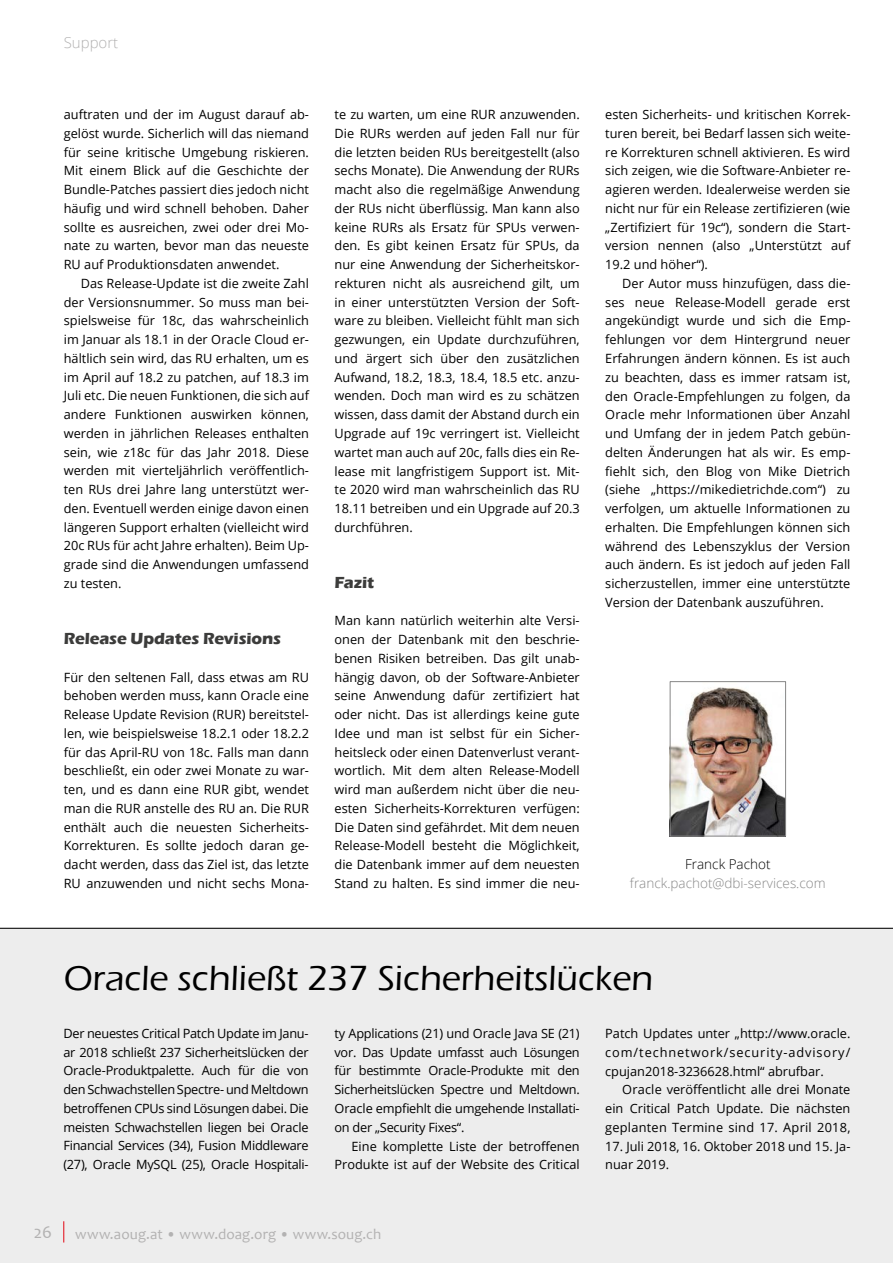
<style>
.page{position:relative;width:893px;height:1263px;background:#fff}
.page>*{position:absolute;margin:0;border:0;box-sizing:border-box;transform-origin:0 0}
.t1{font:500 36px "Eras ITC";color:#000}
.t2{font:18px "Candara";color:#b3b2b2}
.t3{font:700 16.5px "Eras ITC";letter-spacing:-.01em;color:#3c3c3b}
.t4{font:15px "Candara";letter-spacing:.01em;color:#b3b2b2}
.t5{font:300 15px "Open Sans";color:#b3b2b2}
.t6{font:300 13.5px "Open Sans";color:#878787}
.t7{font:300 13.5px "Open Sans";color:#000}
.t8{font:12.75px/18.8px "Open Sans";color:#000;text-align:justify}
</style>
<div class="page">
<img style="left:672px;top:687px;width:112px;height:147px">
<div style="left:670px;top:681px;width:116px;height:155px;border:1px solid #878787"></div>
<div style="left:0;top:928px;width:893px;height:335px;background:#ededed"></div>
<hr style="left:0;top:928px;width:893px;height:1px;background:#000">
<svg style="left:63px;top:1221px;width:1px;height:21px"></svg>
<p class="t5" style="left:64px;top:32px;width:56px">Support</p>
<p class="t8" style="left:64px;top:105px;width:247px">auftraten und der im August darauf ab&shy;gelöst wurde. Sicherlich will das niemand für seine kritische Umgebung riskieren.<br>Mit einem Blick auf die Geschichte der Bundle-Patches passiert dies jedoch nicht häufig und wird schnell behoben. Daher sollte es ausreichen, zwei oder drei Mo&shy;nate zu warten, bevor man das neueste RU auf Produktionsdaten anwendet.</p>
<p class="t8" style="left:64px;top:274px;width:247px;text-indent:17px">Das Release-Update ist die zweite Zahl der Versionsnummer. So muss man bei&shy;spielsweise für 18c, das wahrscheinlich im Januar als 18.1 in der Oracle Cloud er&shy;hältlich sein wird, das RU erhalten, um es im April auf 18.2 zu patchen, auf 18.3 im Juli etc. Die neuen Funktionen, die sich auf andere Funktionen auswirken können, werden in jährlichen Releases enthalten sein, wie z18c für das Jahr 2018. Diese werden mit vierteljährlich veröffentlich&shy;ten RUs drei Jahre lang unterstützt wer&shy;den. Eventuell werden einige davon einen längeren Support erhalten (vielleicht wird 20c RUs für acht Jahre erhalten). Beim Up&shy;grade sind die Anwendungen umfassend zu testen.</p>
<p class="t3" style="left:64px;top:629px;width:219px">Release Updates Revisions</p>
<p class="t8" style="left:64px;top:667px;width:247px">Für den seltenen Fall, dass etwas am RU behoben werden muss, kann Oracle eine Release Update Revision (RUR) bereitstel&shy;len, wie beispielsweise 18.2.1 oder 18.2.2 für das April-RU von 18c. Falls man dann beschließt, ein oder zwei Monate zu war&shy;ten, und es dann eine RUR gibt, wendet man die RUR anstelle des RU an. Die RUR enthält auch die neuesten Sicherheits-Korrekturen. Es sollte jedoch daran ge&shy;dacht werden, dass das Ziel ist, das letzte RU anzuwenden und nicht sechs Mona-</p>
<p class="t8" style="left:334px;top:105px;width:247px">te zu warten, um eine RUR anzuwenden.<br>Die RURs werden auf jeden Fall nur für die letzten beiden RUs bereitgestellt (also sechs Monate). Die Anwendung der RURs macht also die regelmäßige Anwendung der RUs nicht überflüssig. Man kann also keine RURs als Ersatz für SPUs verwen&shy;den. Es gibt keinen Ersatz für SPUs, da nur eine Anwendung der Sicherheitskor&shy;rekturen nicht als ausreichend gilt, um in einer unterstützten Version der Soft&shy;ware zu bleiben. Vielleicht fühlt man sich gezwungen, ein Update durchzuführen, und ärgert sich über den zusätzlichen Aufwand, 18.2, 18.3, 18.4, 18.5 etc. anzu&shy;wenden. Doch man wird es zu schätzen wissen, dass damit der Abstand durch ein Upgrade auf 19c verringert ist. Vielleicht wartet man auch auf 20c, falls dies ein Re&shy;lease mit langfristigem Support ist. Mit&shy;te 2020 wird man wahrscheinlich das RU 18.11 betreiben und ein Upgrade auf 20.3 durchführen.</p>
<p class="t3" style="left:334px;top:573px;width:41px">Fazit</p>
<p class="t8" style="left:334px;top:611px;width:247px">Man kann natürlich weiterhin alte Versi&shy;onen der Datenbank mit den beschrie&shy;benen Risiken betreiben. Das gilt unab&shy;hängig davon, ob der Software-Anbieter seine Anwendung dafür zertifiziert hat oder nicht. Das ist allerdings keine gute Idee und man ist selbst für ein Sicher&shy;heitsleck oder einen Datenverlust verant&shy;wortlich. Mit dem alten Release-Modell wird man außerdem nicht über die neu&shy;esten Sicherheits-Korrekturen verfügen:<br>Die Daten sind gefährdet. Mit dem neuen Release-Modell besteht die Möglichkeit, die Datenbank immer auf dem neuesten Stand zu halten. Es sind immer die neu-</p>
<p class="t8" style="left:605px;top:105px;width:247px">esten Sicherheits- und kritischen Korrek&shy;turen bereit, bei Bedarf lassen sich weite&shy;re Korrekturen schnell aktivieren. Es wird sich zeigen, wie die Software-Anbieter re&shy;agieren werden. Idealerweise werden sie nicht nur für ein Release zertifizieren (wie „Zertifiziert für 19c“), sondern die Start&shy;version nennen (also „Unterstützt auf 19.2 und höher“).</p>
<p class="t8" style="left:605px;top:274px;width:247px;text-indent:17px">Der Autor muss hinzufügen, dass die&shy;ses neue Release-Modell gerade erst angekündigt wurde und sich die Emp&shy;fehlungen vor dem Hintergrund neuer Erfahrungen ändern können. Es ist auch zu beachten, dass es immer ratsam ist, den Oracle-Empfehlungen zu folgen, da Oracle mehr Informationen über Anzahl und Umfang der in jedem Patch gebün&shy;delten Änderungen hat als wir. Es emp&shy;fiehlt sich, den Blog von Mike Dietrich (siehe „https://mikedietrichde.com“) zu verfolgen, um aktuelle Informationen zu erhalten. Die Empfehlungen können sich während des Lebenszyklus der Version auch ändern. Es ist jedoch auf jeden Fall sicherzustellen, immer eine unterstützte Version der Datenbank auszuführen.</p>
<p class="t7" style="left:685px;top:855px;width:87px">Franck Pachot</p>
<p class="t6" style="left:630px;top:874px;width:197px">franck.pachot@dbi-services.com</p>
<h1 class="t1" style="left:64px;top:958px;width:591px">Oracle schließt 237 Sicherheitslücken</h1>
<p class="t8" style="left:63px;top:1023px;width:247px">Der neuestes Critical Patch Update im Janu&shy;ar 2018 schließt 237 Sicherheitslücken der Oracle-Produktpalette. Auch für die von den Schwachstellen Spectre- und Meltdown betroffenen CPUs sind Lösungen dabei. Die meisten Schwachstellen liegen bei Oracle Financial Services (34), Fusion Middleware (27), Oracle MySQL (25), Oracle Hospitali-</p>
<p class="t8" style="left:334px;top:1024px;width:247px">ty Applications (21) und Oracle Java SE (21) vor. Das Update umfasst auch Lösungen für bestimmte Oracle-Produkte mit den Sicherheitslücken Spectre und Meltdown.<br>Oracle empfiehlt die umgehende Installati&shy;on der „Security Fixes“.</p>
<p class="t8" style="left:605px;top:1024px;width:247px">Patch Updates unter „http://www.oracle. com/technetwork/security-advisory/ cpujan2018-3236628.html“ abrufbar.</p>
<p class="t8" style="left:605px;top:1080px;width:247px;text-indent:17px">Oracle veröffentlicht alle drei Monate ein Critical Patch Update. Die nächsten geplanten Termine sind 17. April 2018,</p>
<p class="t8" style="left:605px;top:1136px;width:247px">17. Juli 2018, 16. Oktober 2018 und 15. Ja&shy;nuar 2019.</p>
<p class="t8" style="left:334px;top:1136px;width:247px;text-align:right">Eine komplette Liste der betroffenen<br>Produkte ist auf der Website des Critical</p>
<h2 class="t2" style="left:34px;top:1221px;width:20px">26</h2>
<p class="t4" style="left:75px;top:1224px;width:308px">www.aoug.at • www.doag.org • www.soug.ch</p>
</div>
